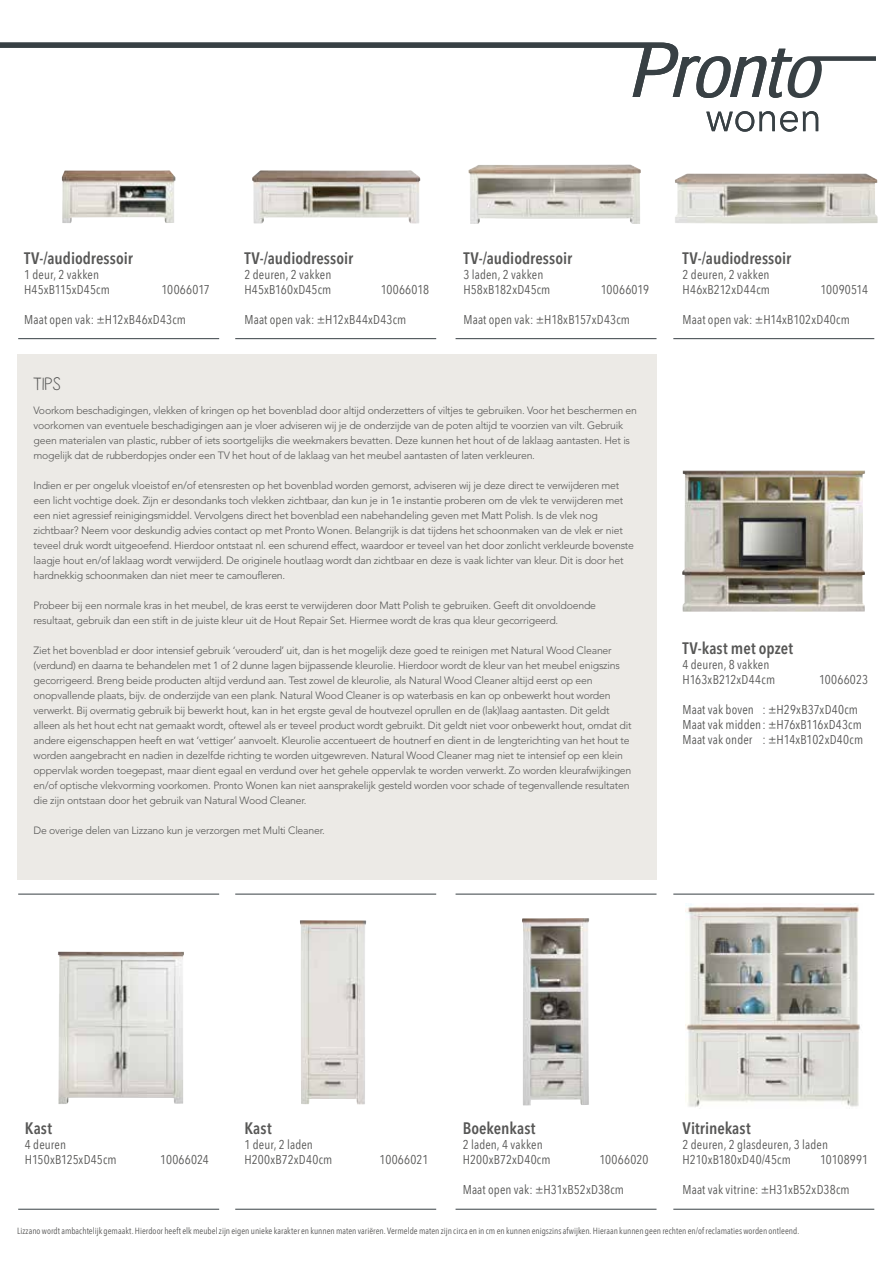
<style>
.page{position:relative;width:893px;height:1263px;background:#fff}
.page>*{position:absolute;margin:0;border:0;box-sizing:border-box;transform-origin:0 0}
.t1{font:18px "Aracne";color:#575756}
.t2{font:600 condensed 16.5px "Avenir Next LT Pro";letter-spacing:.005em;color:#575756}
.t3{font:12.75px/15px "Avenir Next Condensed";letter-spacing:.01em;color:#575756}
.t4{font:300 10.5px/15px "Avenir";letter-spacing:-.02em;color:#575756}
.t5{font:9px "Avenir Next Condensed";letter-spacing:.005em;color:#575756}
</style>
<div class="page">
<svg style="left:706px;top:111px;width:112px;height:21px"></svg>
<svg style="left:0;top:43px;width:876px;height:55px"></svg>
<img style="left:58px;top:951px;width:126px;height:153px">
<img style="left:686px;top:904px;width:174px;height:203px">
<img style="left:682px;top:470px;width:183px;height:142px">
<img style="left:300px;top:920px;width:66px;height:185px">
<img style="left:522px;top:918px;width:67px;height:187px">
<img style="left:62px;top:170px;width:113px;height:53px">
<img style="left:252px;top:170px;width:168px;height:54px">
<img style="left:675px;top:173px;width:203px;height:51px">
<img style="left:468px;top:164px;width:173px;height:60px">
<div style="left:17px;top:354px;width:640px;height:525px;background:#eceae6"></div>
<hr style="left:18px;top:1209px;width:201px;height:1px;background:#384044">
<hr style="left:235px;top:1209px;width:201px;height:1px;background:#384044">
<hr style="left:456px;top:1209px;width:200px;height:1px;background:#384044">
<hr style="left:673px;top:1209px;width:201px;height:1px;background:#384044">
<hr style="left:18px;top:894px;width:201px;height:1px;background:#384044">
<hr style="left:235px;top:894px;width:201px;height:1px;background:#384044">
<hr style="left:456px;top:894px;width:200px;height:1px;background:#384044">
<hr style="left:673px;top:894px;width:201px;height:1px;background:#384044">
<hr style="left:18px;top:338px;width:201px;height:1px;background:#384044">
<hr style="left:235px;top:338px;width:201px;height:1px;background:#384044">
<hr style="left:456px;top:338px;width:200px;height:1px;background:#384044">
<hr style="left:673px;top:338px;width:201px;height:1px;background:#384044">
<h2 class="t2" style="left:24px;top:248px;width:110px">TV-/audiodressoir</h2>
<p class="t3" style="left:24px;top:266px;width:87px">1 deur, 2 vakken<br>H45xB115xD45cm</p>
<p class="t3" style="left:162px;top:281px;width:50px">10066017</p>
<p class="t3" style="left:24px;top:311px;width:163px">Maat open vak: ±H12xB46xD43cm</p>
<h2 class="t2" style="left:244px;top:248px;width:110px">TV-/audiodressoir</h2>
<p class="t3" style="left:244px;top:266px;width:88px">2 deuren, 2 vakken<br>H45xB160xD45cm</p>
<p class="t3" style="left:381px;top:281px;width:50px">10066018</p>
<p class="t3" style="left:244px;top:311px;width:163px">Maat open vak: ±H12xB44xD43cm</p>
<h2 class="t2" style="left:463px;top:248px;width:110px">TV-/audiodressoir</h2>
<p class="t3" style="left:463px;top:266px;width:88px">3 laden, 2 vakken<br>H58xB182xD45cm</p>
<p class="t3" style="left:601px;top:281px;width:50px">10066019</p>
<p class="t3" style="left:463px;top:311px;width:168px">Maat open vak: ±H18xB157xD43cm</p>
<h1 class="t1" style="left:34px;top:374px;width:29px">TIPS</h1>
<p class="t4" style="left:34px;top:403px;width:605px">Voorkom beschadigingen, vlekken of kringen op het bovenblad door altijd onderzetters of viltjes te gebruiken. Voor het beschermen en voorkomen van eventuele beschadigingen aan je vloer adviseren wij je de onderzijde van de poten altijd te voorzien van vilt. Gebruik geen materialen van plastic, rubber of iets soortgelijks die weekmakers bevatten. Deze kunnen het hout of de laklaag aantasten. Het is mogelijk dat de rubberdopjes onder een TV het hout of de laklaag van het meubel aantasten of laten verkleuren.</p>
<p class="t4" style="left:34px;top:478px;width:602px">Indien er per ongeluk vloeistof en/of etensresten op het bovenblad worden gemorst, adviseren wij je deze direct te verwijderen met een licht vochtige doek. Zijn er desondanks toch vlekken zichtbaar, dan kun je in 1e instantie proberen om de vlek te verwijderen met een niet agressief reinigingsmiddel. Vervolgens direct het bovenblad een nabehandeling geven met Matt Polish. Is de vlek nog zichtbaar? Neem voor deskundig advies contact op met Pronto Wonen. Belangrijk is dat tijdens het schoonmaken van de vlek er niet teveel druk wordt uitgeoefend. Hierdoor ontstaat nl. een schurend effect, waardoor er teveel van het door zonlicht verkleurde bovenste laagje hout en/of laklaag wordt verwijderd. De originele houtlaag wordt dan zichtbaar en deze is vaak lichter van kleur. Dit is door het hardnekkig schoonmaken dan niet meer te camoufleren.</p>
<p class="t4" style="left:34px;top:598px;width:564px">Probeer bij een normale kras in het meubel, de kras eerst te verwijderen door Matt Polish te gebruiken. Geeft dit onvoldoende resultaat, gebruik dan een stift in de juiste kleur uit de Hout Repair Set. Hiermee wordt de kras qua kleur gecorrigeerd.</p>
<p class="t4" style="left:34px;top:643px;width:599px">Ziet het bovenblad er door intensief gebruik ‘verouderd’ uit, dan is het mogelijk deze goed te reinigen met Natural Wood Cleaner (verdund) en daarna te behandelen met 1 of 2 dunne lagen bijpassende kleurolie. Hierdoor wordt de kleur van het meubel enigszins gecorrigeerd. Breng beide producten altijd verdund aan. Test zowel de kleurolie, als Natural Wood Cleaner altijd eerst op een onopvallende plaats, bijv. de onderzijde van een plank. Natural Wood Cleaner is op waterbasis en kan op onbewerkt hout worden verwerkt. Bij overmatig gebruik bij bewerkt hout, kan in het ergste geval de houtvezel oprullen en de (lak)laag aantasten. Dit geldt alleen als het hout echt nat gemaakt wordt, oftewel als er teveel product wordt gebruikt. Dit geldt niet voor onbewerkt hout, omdat dit andere eigenschappen heeft en wat ‘vettiger’ aanvoelt. Kleurolie accentueert de houtnerf en dient in de lengterichting van het hout te worden aangebracht en nadien in dezelfde richting te worden uitgewreven. Natural Wood Cleaner mag niet te intensief op een klein oppervlak worden toegepast, maar dient egaal en verdund over het gehele oppervlak te worden verwerkt. Zo worden kleurafwijkingen en/of optische vlekvorming voorkomen. Pronto Wonen kan niet aansprakelijk gesteld worden voor schade of tegenvallende resultaten die zijn ontstaan door het gebruik van Natural Wood Cleaner.</p>
<p class="t4" style="left:34px;top:823px;width:293px">De overige delen van Lizzano kun je verzorgen met Multi Cleaner.</p>
<h2 class="t2" style="left:683px;top:248px;width:110px">TV-/audiodressoir</h2>
<p class="t3" style="left:683px;top:266px;width:89px">2 deuren, 2 vakken<br>H46xB212xD44cm</p>
<p class="t3" style="left:820px;top:281px;width:49px">10090514</p>
<p class="t3" style="left:683px;top:311px;width:169px">Maat open vak: ±H14xB102xD40cm</p>
<h2 class="t2" style="left:682px;top:638px;width:112px">TV-kast met opzet</h2>
<p class="t3" style="left:682px;top:656px;width:94px">4 deuren, 8 vakken<br>H163xB212xD44cm</p>
<p class="t3" style="left:819px;top:671px;width:50px">10066023</p>
<p class="t3" style="left:682px;top:701px;width:182px">Maat vak boven : ±H29xB37xD40cm<br>Maat vak midden: ±H76xB116xD43cm<br>Maat vak onder : ±H14xB102xD40cm</p>
<h2 class="t2" style="left:25px;top:1118px;width:29px">Kast</h2>
<p class="t3" style="left:25px;top:1136px;width:93px">4 deuren<br>H150xB125xD45cm</p>
<p class="t3" style="left:160px;top:1151px;width:50px">10066024</p>
<h2 class="t2" style="left:244px;top:1118px;width:29px">Kast</h2>
<p class="t3" style="left:244px;top:1136px;width:89px">1 deur, 2 laden<br>H200xB72xD40cm</p>
<p class="t3" style="left:380px;top:1151px;width:50px">10066021</p>
<h2 class="t2" style="left:463px;top:1118px;width:74px">Boekenkast</h2>
<p class="t3" style="left:463px;top:1136px;width:89px">2 laden, 4 vakken<br>H200xB72xD40cm</p>
<p class="t3" style="left:599px;top:1151px;width:51px">10066020</p>
<p class="t3" style="left:463px;top:1181px;width:163px">Maat open vak: ±H31xB52xD38cm</p>
<h2 class="t2" style="left:682px;top:1118px;width:70px">Vitrinekast</h2>
<p class="t3" style="left:682px;top:1136px;width:147px">2 deuren, 2 glasdeuren, 3 laden<br>H210xB180xD40/45cm</p>
<p class="t3" style="left:820px;top:1151px;width:50px">10108991</p>
<p class="t3" style="left:682px;top:1181px;width:169px">Maat vak vitrine: ±H31xB52xD38cm</p>
<p class="t5" style="left:17px;top:1223px;width:784px">Lizzano wordt ambachtelijk gemaakt. Hierdoor heeft elk meubel zijn eigen unieke karakter en kunnen maten variëren. Vermelde maten zijn circa en in cm en kunnen enigszins afwijken. Hieraan kunnen geen rechten en/of reclamaties worden ontleend.</p>
</div>
